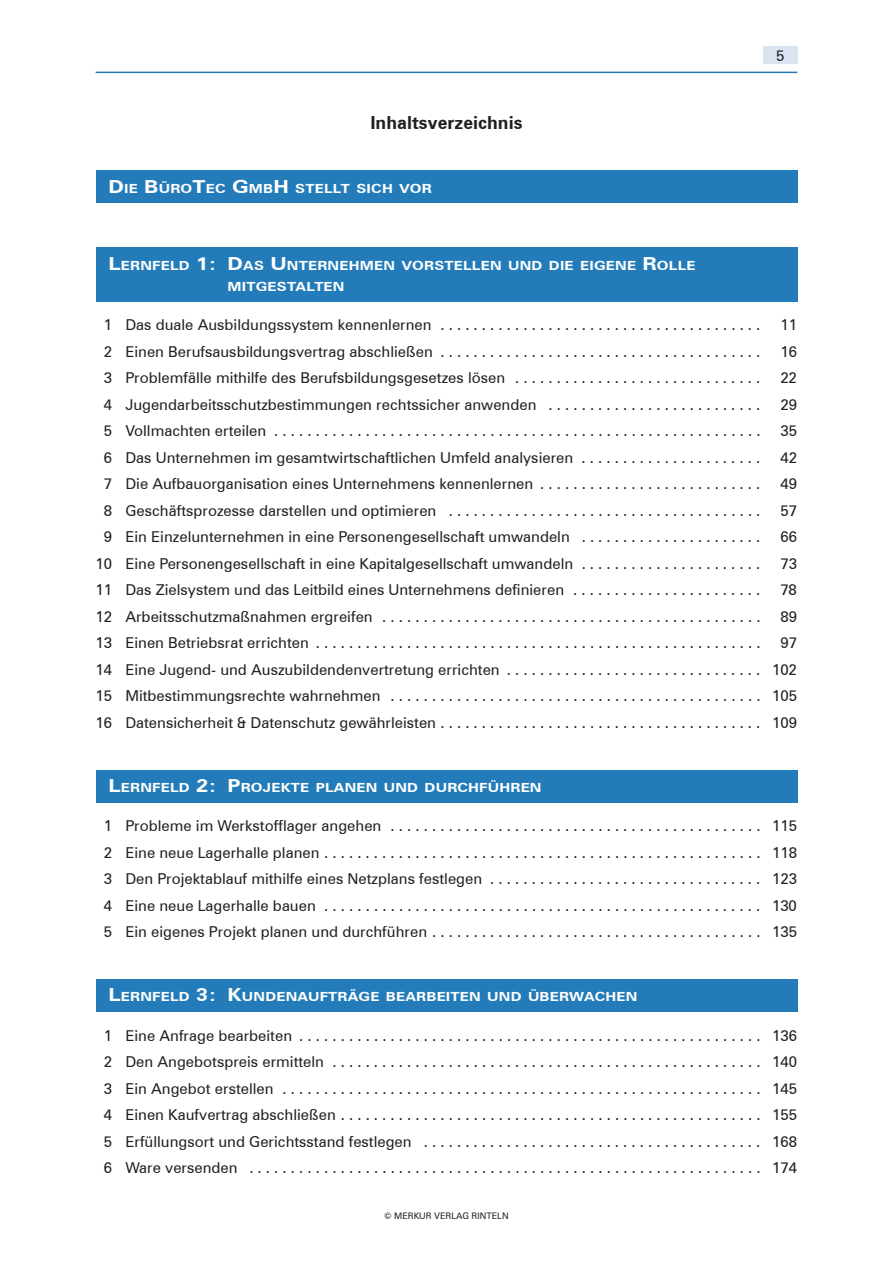
<style>
.page{position:relative;width:893px;height:1263px;background:#fff}
.page>*{position:absolute;margin:0;border:0;box-sizing:border-box;transform-origin:0 0}
.t1{font:700 18px "Zurich BT";color:#231f20}
.t2{font:15px/26.5px "Zurich BT";color:#231f20;text-align:justify}
.t3{font:700 12.6px/21.6px "Zurich BT";letter-spacing:.015em;color:#fff;scale:1.2 1}
.t4{font:9px "Zurich BT";color:#231f20}
.s1{font-size:18px}
</style>
<div class="page">
<div style="left:763px;top:47px;width:34px;height:17px;background:#dae4f1"></div>
<hr style="left:96px;top:72px;width:701px;height:1px;background:#237cb9">
<div style="left:96px;top:171px;width:701px;height:32px;background:#237cb9"></div>
<div style="left:96px;top:247px;width:701px;height:55px;background:#237cb9"></div>
<div style="left:96px;top:770px;width:701px;height:33px;background:#237cb9"></div>
<div style="left:96px;top:979px;width:701px;height:33px;background:#237cb9"></div>
<p class="t1" style="left:370px;top:111px;width:154px">Inhaltsverzeichnis</p>
<p class="t3" style="left:108px;top:177px;width:271px"><span class="s1">D</span>IE <span class="s1">B</span>ÜRO<span class="s1">T</span>EC <span class="s1">G</span>MB<span class="s1">H</span> STELLT SICH VOR</p>
<p class="t2" style="left:776px;top:42px;width:10px">5</p>
<p class="t3" style="left:227px;top:254px;width:392px;text-indent:-119px"><span class="s1">L</span>ERNFELD <span class="s1">1: D</span>AS <span class="s1">U</span>NTERNEHMEN VORSTELLEN UND DIE EIGENE <span class="s1">R</span>OLLE<br>MITGESTALTEN</p>
<p class="t2" style="left:104px;top:312px;width:658px">1 Das duale Ausbildungssystem kennenlernen .......................................</p>
<p class="t2" style="left:780px;top:312px;width:18px">11</p>
<p class="t2" style="left:104px;top:338px;width:658px">2 Einen Berufsausbildungsvertrag abschließen .......................................</p>
<p class="t2" style="left:780px;top:338px;width:18px">16</p>
<p class="t2" style="left:104px;top:365px;width:658px">3 Problemfälle mithilfe des Berufsbildungsgesetzes lösen . . . . . . . . . . . . . . . . . . . . . . . . . . . . . .</p>
<p class="t2" style="left:780px;top:365px;width:18px">22</p>
<p class="t2" style="left:104px;top:391px;width:658px">4 Jugendarbeitsschutzbestimmungen rechtssicher anwenden . . . . . . . . . . . . . . . . . . . . . . . . . .</p>
<p class="t2" style="left:780px;top:391px;width:18px">29</p>
<p class="t2" style="left:104px;top:418px;width:658px">5 Vollmachten erteilen ...........................................................</p>
<p class="t2" style="left:780px;top:418px;width:18px">35</p>
<p class="t2" style="left:104px;top:444px;width:658px">6 Das Unternehmen im gesamtwirtschaftlichen Umfeld analysieren . . . . . . . . . . . . . . . . . . . . . .</p>
<p class="t2" style="left:780px;top:444px;width:18px">42</p>
<p class="t2" style="left:104px;top:471px;width:658px">7 Die Aufbauorganisation eines Unternehmens kennenlernen . . . . . . . . . . . . . . . . . . . . . . . . . . .</p>
<p class="t2" style="left:780px;top:471px;width:18px">49</p>
<p class="t2" style="left:104px;top:497px;width:658px">8 Geschäftsprozesse darstellen und optimieren ......................................</p>
<p class="t2" style="left:780px;top:497px;width:18px">57</p>
<p class="t2" style="left:104px;top:524px;width:658px">9 Ein Einzelunternehmen in eine Personengesellschaft umwandeln . . . . . . . . . . . . . . . . . . . . . .</p>
<p class="t2" style="left:780px;top:524px;width:18px">66</p>
<p class="t2" style="left:96px;top:550px;width:666px">10 Eine Personengesellschaft in eine Kapitalgesellschaft umwandeln . . . . . . . . . . . . . . . . . . . . . .</p>
<p class="t2" style="left:780px;top:550px;width:18px">73</p>
<p class="t2" style="left:96px;top:577px;width:666px">11 Das Zielsystem und das Leitbild eines Unternehmens definieren . . . . . . . . . . . . . . . . . . . . . . .</p>
<p class="t2" style="left:780px;top:577px;width:18px">78</p>
<p class="t2" style="left:96px;top:603px;width:666px">12 Arbeitsschutzmaßnahmen ergreifen ..............................................</p>
<p class="t2" style="left:780px;top:603px;width:18px">89</p>
<p class="t2" style="left:96px;top:630px;width:666px">13 Einen Betriebsrat errichten ......................................................</p>
<p class="t2" style="left:96px;top:630px;width:703px;text-indent:685px">97<br>14 Eine Jugend- und Auszubildendenvertretung errichten . . . . . . . . . . . . . . . . . . . . . . . . . . . . . . . 102<br>15 Mitbestimmungsrechte wahrnehmen ............................................. 105<br>16 Datensicherheit &amp; Datenschutz gewährleisten . . . . . . . . . . . . . . . . . . . . . . . . . . . . . . . . . . . . . . . 109</p>
<p class="t3" style="left:108px;top:777px;width:362px"><span class="s1">L</span>ERNFELD <span class="s1">2: P</span>ROJEKTE PLANEN UND DURCHFÜHREN</p>
<p class="t2" style="left:104px;top:813px;width:694px">1 Probleme im Werkstofflager angehen ............................................. 115<br>2 Eine neue Lagerhalle planen ..................................................... 118<br>3 Den Projektablauf mithilfe eines Netzplans festlegen . . . . . . . . . . . . . . . . . . . . . . . . . . . . . . . . . 123<br>4 Eine neue Lagerhalle bauen . . . . . . . . . . . . . . . . . . . . . . . . . . . . . . . . . . . . . . . . . . . . . . . . . . . . . 130<br>5 Ein eigenes Projekt planen und durchführen ........................................ 135</p>
<p class="t3" style="left:108px;top:986px;width:442px"><span class="s1">L</span>ERNFELD <span class="s1">3: K</span>UNDENAUFTRÄGE BEARBEITEN UND ÜBERWACHEN</p>
<p class="t2" style="left:104px;top:1022px;width:694px">1 Eine Anfrage bearbeiten ........................................................ 136<br>2 Den Angebotspreis ermitteln .................................................... 140<br>3 Ein Angebot erstellen .......................................................... 145<br>4 Einen Kaufvertrag abschließen ................................................... 155<br>5 Erfüllungsort und Gerichtsstand festlegen ......................................... 168<br>6 Ware versenden .............................................................. 174</p>
<p class="t4" style="left:384px;top:1210px;width:126px">© MERKUR VERLAG RINTELN</p>
</div>
